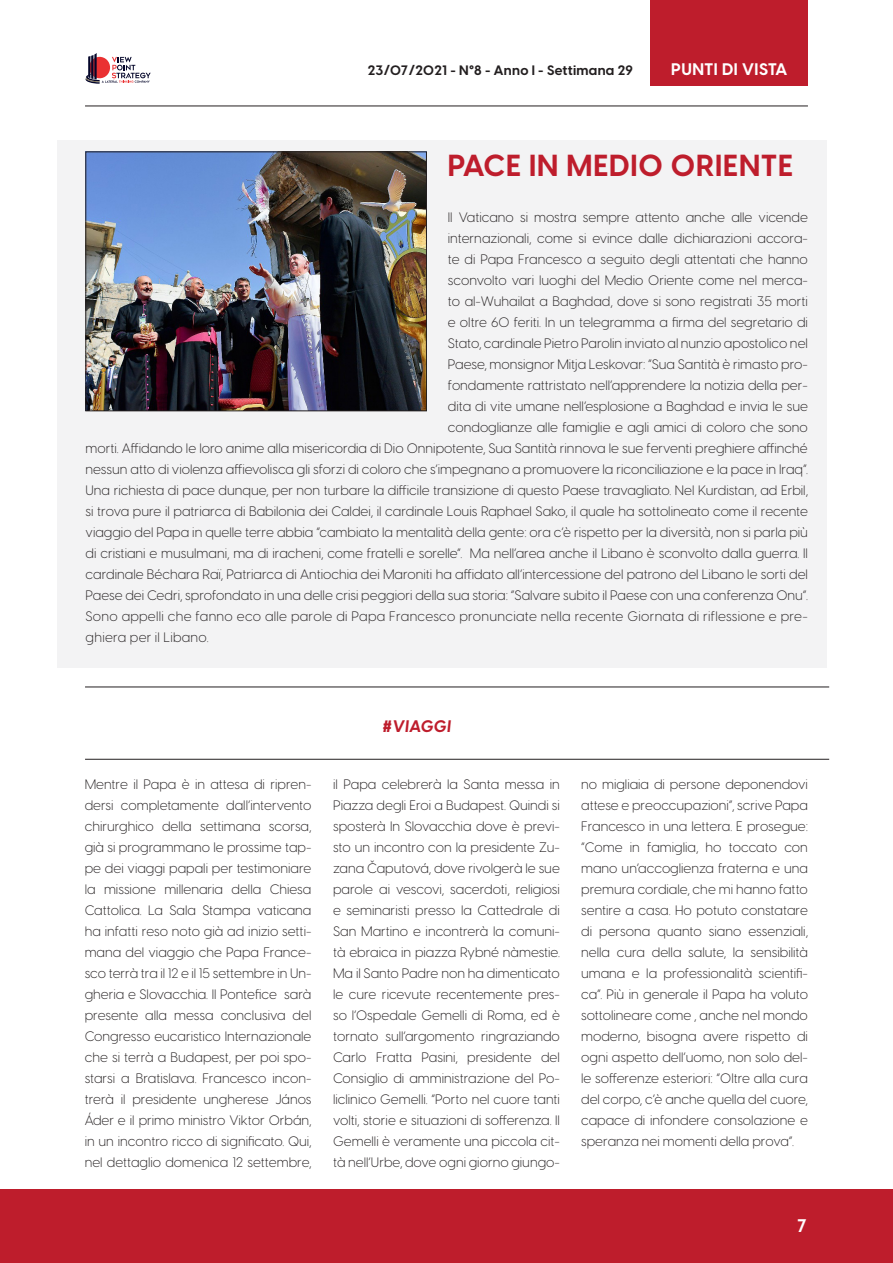
<style>
.page{position:relative;width:893px;height:1263px;background:#fff}
.page>*{position:absolute;margin:0;border:0;box-sizing:border-box;transform-origin:0 0}
.titolo{font:700 30px "Visby CF";letter-spacing:.03em;color:#be1d2c}
.t1{font:700 18px "Visby CF";color:#fff}
.t2{font:700 16.5px "Visby CF";letter-spacing:.03em;color:#fff}
.titolo-2{font:italic 700 16.5px "Visby CF";letter-spacing:.03em;color:#be1d2c}
.testo{font:300 13.5px/21px "Visby CF";color:#231f20;text-align:justify}
.testo-2{font:300 13.5px/21px "Visby CF";letter-spacing:.02em;color:#231f20}
.t3{font:700 13.5px "Visby CF";letter-spacing:.02em;color:#231f20}
</style>
<div class="page">
<div style="left:0;top:1189px;width:893px;height:74px;background:#be1d2c"></div>
<svg style="left:86px;top:53px;width:65px;height:31px"></svg>
<hr style="left:85px;top:106px;width:723px;height:1px;background:#231f20">
<div style="left:651px;top:0;width:157px;height:85px;background:#be1d2c"></div>
<div style="left:57px;top:140px;width:770px;height:528px;background:#f3f3f4"></div>
<img style="left:88px;top:154px;width:337px;height:255px">
<div style="left:86px;top:152px;width:341px;height:259px;border:1px solid #231f20"></div>
<hr style="left:85px;top:687px;width:744px;height:1px;background:#231f20">
<hr style="left:85px;top:759px;width:744px;height:1px;background:#231f20">
<p class="t3" style="left:368px;top:62px;width:267px">23/07/2021 - N°8 - Anno I - Settimana 29</p>
<p class="t2" style="left:671px;top:58px;width:118px">PUNTI DI VISTA</p>
<p class="titolo" style="left:448px;top:146px;width:346px">PACE IN MEDIO ORIENTE</p>
<p class="testo" style="left:86px;top:207px;width:724px;text-align:right">Il Vaticano si mostra sempre attento anche alle vicende<br>internazionali, come si evince dalle dichiarazioni accora-<br>te di Papa Francesco a seguito degli attentati che hanno<br>sconvolto vari luoghi del Medio Oriente come nel merca-<br>to al-Wuhailat a Baghdad, dove si sono registrati 35 morti<br>e oltre 60 feriti. In un telegramma a firma del segretario di<br>Stato, cardinale Pietro Parolin inviato al nunzio apostolico nel<br>Paese, monsignor Mitja Leskovar: “Sua Santità è rimasto pro-<br>fondamente rattristato nell’apprendere la notizia della per-<br>dita di vite umane nell’esplosione a Baghdad e invia le sue<br>condoglianze alle famiglie e agli amici di coloro che sono<br>morti. Affidando le loro anime alla misericordia di Dio Onnipotente, Sua Santità rinnova le sue ferventi preghiere affinché nessun atto di violenza affievolisca gli sforzi di coloro che s’impegnano a promuovere la riconciliazione e la pace in Iraq”.<br>Una richiesta di pace dunque, per non turbare la difficile transizione di questo Paese travagliato. Nel Kurdistan, ad Erbil, si trova pure il patriarca di Babilonia dei Caldei, il cardinale Louis Raphael Sako, il quale ha sottolineato come il recente viaggio del Papa in quelle terre abbia “cambiato la mentalità della gente: ora c’è rispetto per la diversità, non si parla più di cristiani e musulmani, ma di iracheni, come fratelli e sorelle”. Ma nell’area anche il Libano è sconvolto dalla guerra. Il cardinale Béchara Raï, Patriarca di Antiochia dei Maroniti ha affidato all’intercessione del patrono del Libano le sorti del Paese dei Cedri, sprofondato in una delle crisi peggiori della sua storia: “Salvare subito il Paese con una conferenza Onu”.</p>
<p class="testo-2" style="left:86px;top:606px;width:724px">Sono appelli che fanno eco alle parole di Papa Francesco pronunciate nella recente Giornata di riflessione e pre&shy;ghiera per il Libano.</p>
<p class="titolo-2" style="left:383px;top:716px;width:69px">#VIAGGI</p>
<p class="testo" style="left:85px;top:774px;width:228px">Mentre il Papa è in attesa di ripren&shy;dersi completamente dall’intervento chirurghico della settimana scorsa, già si programmano le prossime tap&shy;pe dei viaggi papali per testimoniare la missione millenaria della Chiesa Cattolica. La Sala Stampa vaticana ha infatti reso noto già ad inizio setti&shy;mana del viaggio che Papa France&shy;sco terrà tra il 12 e il 15 settembre in Un&shy;gheria e Slovacchia. Il Pontefice sarà presente alla messa conclusiva del Congresso eucaristico Internazionale che si terrà a Budapest, per poi spo&shy;starsi a Bratislava. Francesco incon&shy;trerà il presidente ungherese János Áder e il primo ministro Viktor Orbán, in un incontro ricco di significato. Qui, nel dettaglio domenica 12 settembre,</p>
<p class="testo" style="left:333px;top:774px;width:228px">il Papa celebrerà la Santa messa in Piazza degli Eroi a Budapest. Quindi si sposterà In Slovacchia dove è previ&shy;sto un incontro con la presidente Zu&shy;zana Čaputová, dove rivolgerà le sue parole ai vescovi, sacerdoti, religiosi e seminaristi presso la Cattedrale di San Martino e incontrerà la comuni&shy;tà ebraica in piazza Rybné nàmestie.<br>Ma il Santo Padre non ha dimenticato le cure ricevute recentemente pres&shy;so l’Ospedale Gemelli di Roma, ed è tornato sull’argomento ringraziando Carlo Fratta Pasini, presidente del Consiglio di amministrazione del Po&shy;liclinico Gemelli. “Porto nel cuore tanti volti, storie e situazioni di sofferenza. Il Gemelli è veramente una piccola cit&shy;tà nell’Urbe, dove ogni giorno giungo-</p>
<p class="testo" style="left:581px;top:774px;width:228px">no migliaia di persone deponendovi attese e preoccupazioni”, scrive Papa Francesco in una lettera. E prosegue: “Come in famiglia, ho toccato con mano un’accoglienza fraterna e una premura cordiale, che mi hanno fatto sentire a casa. Ho potuto constatare di persona quanto siano essenziali, nella cura della salute, la sensibilità umana e la professionalità scientifi&shy;ca”. Più in generale il Papa ha voluto sottolineare come , anche nel mondo moderno, bisogna avere rispetto di ogni aspetto dell’uomo, non solo del&shy;le sofferenze esteriori: “Oltre alla cura del corpo, c’è anche quella del cuore, capace di infondere consolazione e speranza nei momenti della prova”.</p>
<h2 class="t1" style="left:797px;top:1214px;width:11px">7</h2>
</div>
